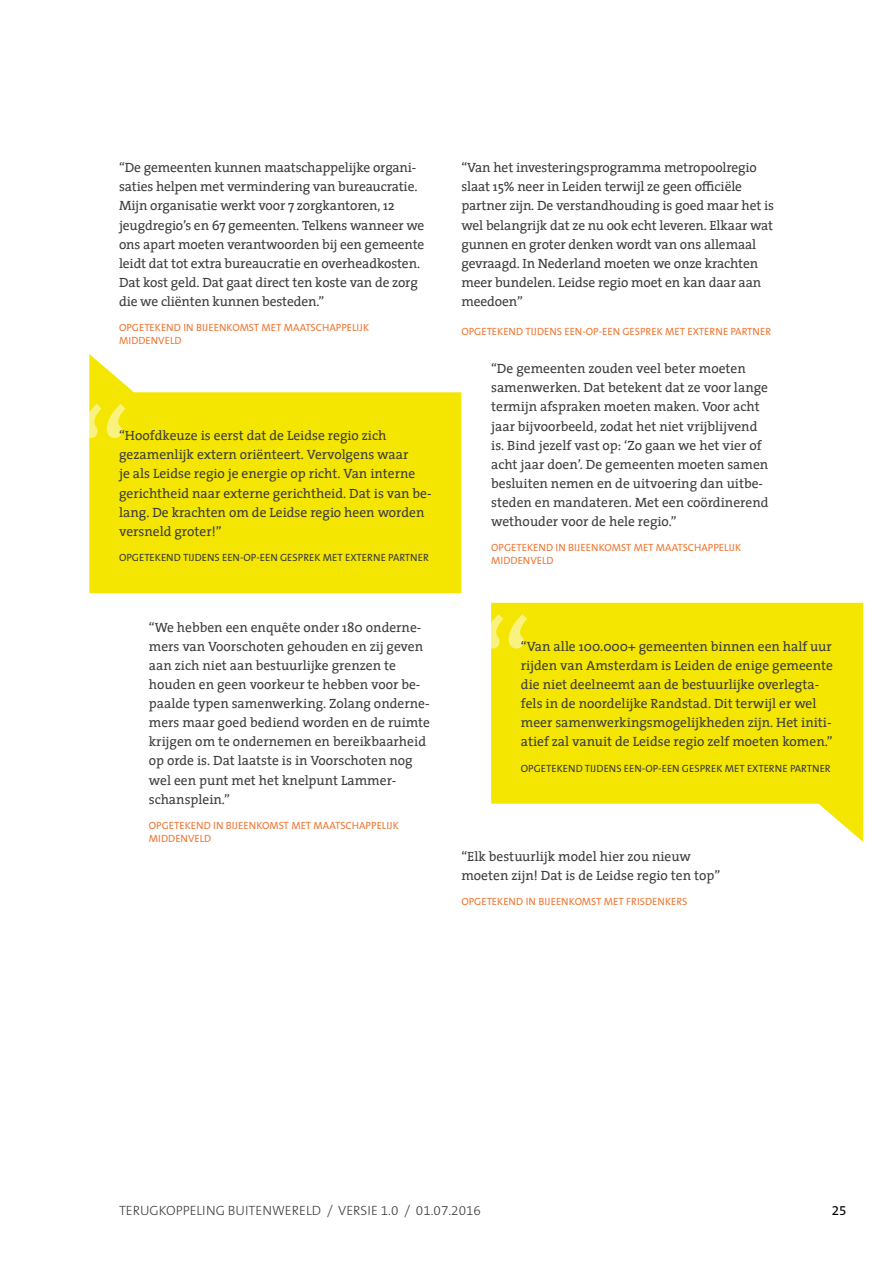
<style>
.page{position:relative;width:893px;height:1263px;background:#fff}
.page>*{position:absolute;margin:0;border:0;box-sizing:border-box;transform-origin:0 0}
.t1{font:13.5px/19.2px "The Serif";color:#3c3c3b}
.t2{font:300 13.5px "The Sans B3";color:#3c3c3b}
.t3{font:13.5px "The Sans B5 Plain";color:#000}
.t4{font:10.5px/12.6px "The Sans B5 Plain";color:#ef7834}
.t5{font:10.5px "The Sans B5 Plain";color:#3c3c3b}
</style>
<div class="page">
<svg style="left:89px;top:354px;width:372px;height:239px;fill:#f4e600"></svg>
<svg style="left:89px;top:404px;width:36px;height:34px"></svg>
<svg style="left:491px;top:603px;width:372px;height:239px;fill:#f4e600"></svg>
<svg style="left:491px;top:614px;width:36px;height:35px"></svg>
<p class="t1" style="left:119px;top:158px;width:307px">“De gemeenten kunnen maatschappelijke organi&shy;saties helpen met vermindering van bureaucratie.<br>Mijn organisatie werkt voor 7 zorgkantoren, 12 jeugdregio’s en 67 gemeenten. Telkens wanneer we ons apart moeten verantwoorden bij een gemeente leidt dat tot extra bureaucratie en overheadkosten.<br>Dat kost geld. Dat gaat direct ten koste van de zorg die we cliënten kunnen besteden.”</p>
<p class="t4" style="left:119px;top:322px;width:252px">OPGETEKEND IN BIJEENKOMST MET MAATSCHAPPELIJK<br>MIDDENVELD</p>
<p class="t1" style="left:119px;top:426px;width:314px">“Hoofdkeuze is eerst dat de Leidse regio zich gezamenlijk extern oriënteert. Vervolgens waar<br>je als Leidse regio je energie op richt. Van interne gerichtheid naar externe gerichtheid. Dat is van be&shy;lang. De krachten om de Leidse regio heen worden versneld groter!”</p>
<p class="t5" style="left:119px;top:552px;width:311px">OPGETEKEND TIJDENS EEN-OP-EEN GESPREK MET EXTERNE PARTNER</p>
<p class="t1" style="left:149px;top:618px;width:283px">“We hebben een enquête onder 180 onderne&shy;mers van Voorschoten gehouden en zij geven aan zich niet aan bestuurlijke grenzen te houden en geen voorkeur te hebben voor be&shy;paalde typen samenwerking. Zolang onderne&shy;mers maar goed bediend worden en de ruimte krijgen om te ondernemen en bereikbaarheid op orde is. Dat laatste is in Voorschoten nog wel een punt met het knelpunt Lammer&shy;schansplein.”</p>
<p class="t4" style="left:149px;top:819px;width:252px">OPGETEKEND IN BIJEENKOMST MET MAATSCHAPPELIJK<br>MIDDENVELD</p>
<p class="t1" style="left:461px;top:158px;width:314px">“Van het investeringsprogramma metropoolregio slaat 15% neer in Leiden terwijl ze geen officiële partner zijn. De verstandhouding is goed maar het is wel belangrijk dat ze nu ook echt leveren. Elkaar wat gunnen en groter denken wordt van ons allemaal gevraagd. In Nederland moeten we onze krachten meer bundelen. Leidse regio moet en kan daar aan meedoen”</p>
<p class="t4" style="left:461px;top:325px;width:311px">OPGETEKEND TIJDENS EEN-OP-EEN GESPREK MET EXTERNE PARTNER</p>
<p class="t1" style="left:491px;top:359px;width:279px">“De gemeenten zouden veel beter moeten samenwerken. Dat betekent dat ze voor lange termijn afspraken moeten maken. Voor acht jaar bijvoorbeeld, zodat het niet vrijblijvend is. Bind jezelf vast op: ‘Zo gaan we het vier of acht jaar doen’. De gemeenten moeten samen besluiten nemen en de uitvoering dan uitbe&shy;steden en mandateren. Met een coördinerend wethouder voor de hele regio.”</p>
<p class="t4" style="left:491px;top:542px;width:252px">OPGETEKEND IN BIJEENKOMST MET MAATSCHAPPELIJK<br>MIDDENVELD</p>
<p class="t1" style="left:521px;top:637px;width:313px">“Van alle 100.000+ gemeenten binnen een half uur rijden van Amsterdam is Leiden de enige gemeente die niet deelneemt aan de bestuurlijke overlegta&shy;fels in de noordelijke Randstad. Dit terwijl er wel meer samenwerkingsmogelijkheden zijn. Het initi&shy;atief zal vanuit de Leidse regio zelf moeten komen.”</p>
<p class="t5" style="left:521px;top:762px;width:311px">OPGETEKEND TIJDENS EEN-OP-EEN GESPREK MET EXTERNE PARTNER</p>
<p class="t1" style="left:461px;top:847px;width:260px">“Elk bestuurlijk model hier zou nieuw moeten zijn! Dat is de Leidse regio ten top”</p>
<p class="t4" style="left:461px;top:896px;width:228px">OPGETEKEND IN BIJEENKOMST MET FRISDENKERS</p>
<p class="t2" style="left:119px;top:1204px;width:363px">TERUGKOPPELING BUITENWERELD / VERSIE 1.0 / 01.07.2016</p>
<p class="t3" style="left:832px;top:1204px;width:16px">25</p>
</div>
